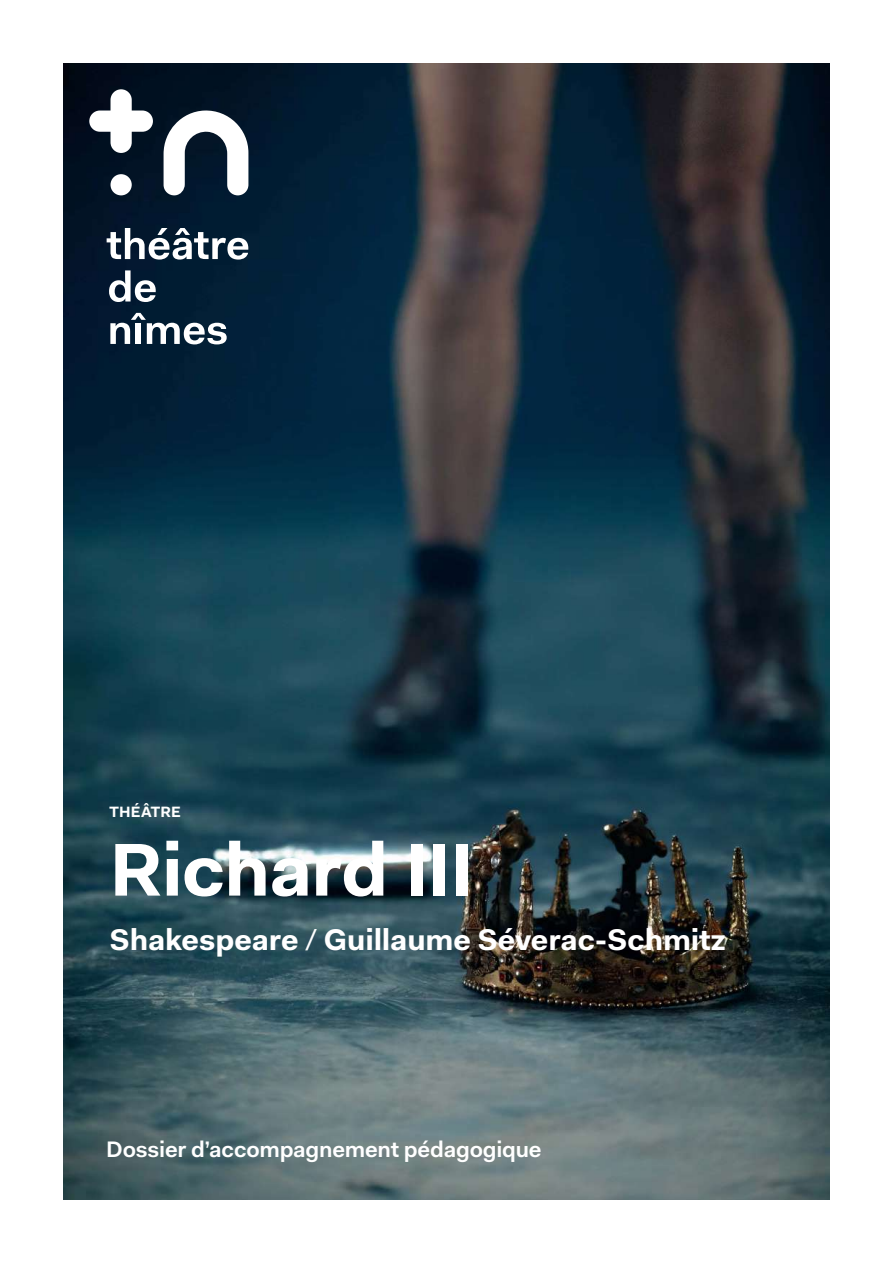
<style>
.page{position:relative;width:893px;height:1263px;background:#fff}
.page>*{position:absolute;margin:0;border:0;box-sizing:border-box;transform-origin:0 0}
.t1{font:700 75px "Fakt Pro";letter-spacing:-.01em;color:#fff}
.t2{font:700 30px "Fakt Pro";letter-spacing:-.005em;color:#fff}
.t3{font:600 22.5px "Fakt Pro";letter-spacing:-.01em;color:#fff}
.t4{font:700 15px "Fakt Pro";letter-spacing:.01em;color:#fff}
.s1{font-weight:400}
</style>
<div class="page">
<img style="left:64px;top:64px;width:765px;height:1135px">
<div style="left:111px;top:174px;width:21px;height:21px;background:#fff;border-radius:50%"></div>
<svg style="left:89px;top:89px;width:64px;height:64px"></svg>
<svg style="left:164px;top:110px;width:84px;height:86px"></svg>
<svg style="left:107px;top:228px;width:141px;height:32px"></svg>
<svg style="left:109px;top:270px;width:47px;height:32px"></svg>
<svg style="left:110px;top:313px;width:117px;height:31px"></svg>
<p class="t4" style="left:110px;top:802px;width:73px">THÉÂTRE</p>
<h1 class="t1" style="left:110px;top:820px;width:366px">Richard III</h1>
<p class="t2" style="left:110px;top:919px;width:618px">Shakespeare <span class="s1">/</span> Guillaume Séverac-Schmitz</p>
<p class="t3" style="left:106px;top:1134px;width:437px">Dossier d’accompagnement pédagogique</p>
</div>
